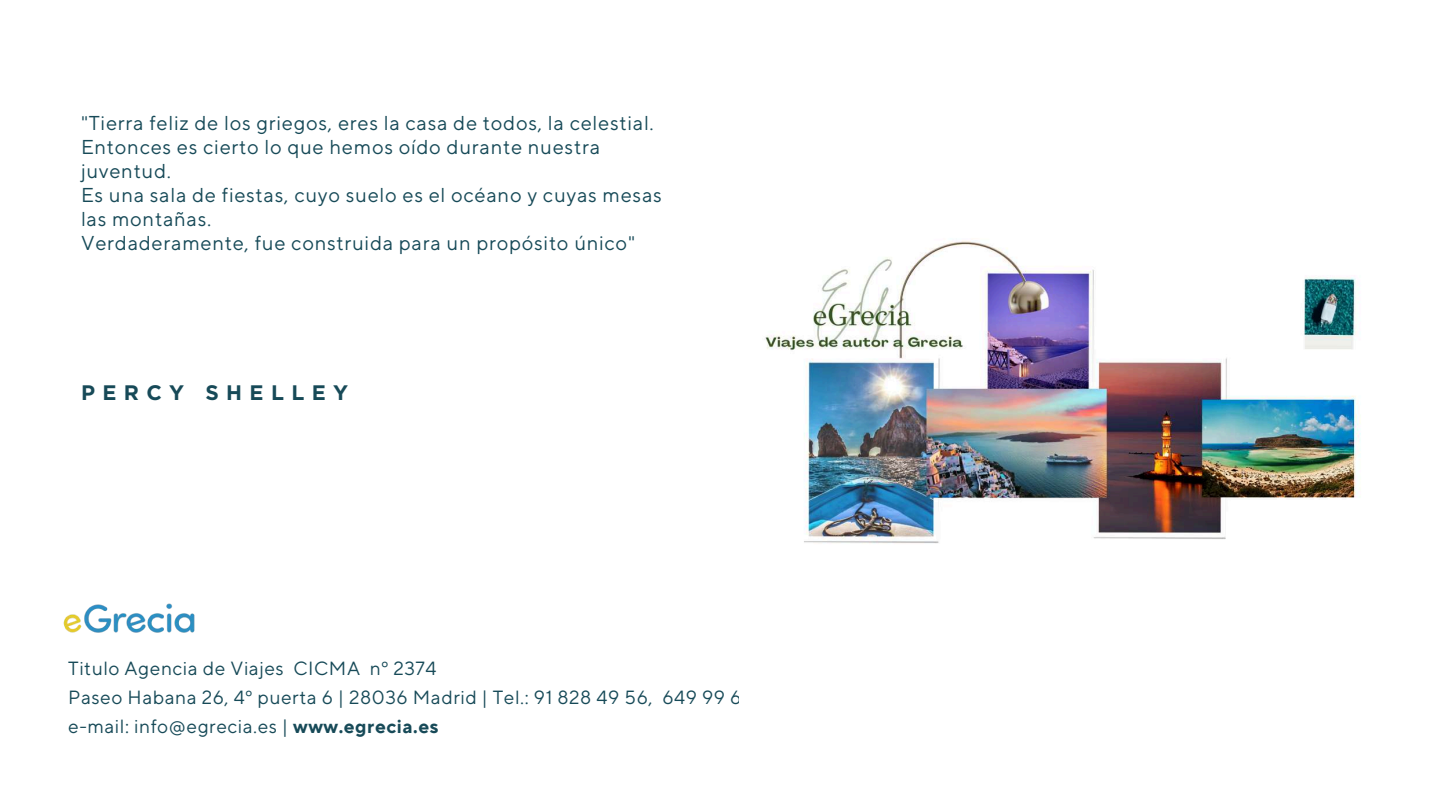
<style>
.page{position:relative;width:1440px;height:810px;background:#fff}
.page>*{position:absolute;margin:0;border:0;box-sizing:border-box;transform-origin:0 0}
.t1{font:700 21px "Gotham";letter-spacing:.35em;color:#174a58}
.t2{font:20px/24px "TT Norms Pro";letter-spacing:.04em;color:#174a58}
.t3{font:19px/29.2px "TT Norms Pro";letter-spacing:.03em;color:#174a58}
.s1{font-weight:700}
</style>
<div class="page">
<img style="left:63px;top:603px;width:132px;height:30px">
<img style="left:765px;top:241px;width:596px;height:303px">
<p class="t2" style="left:81px;top:112px;width:582px">"Tierra feliz de los griegos, eres la casa de todos, la celestial.<br>Entonces es cierto lo que hemos oído durante nuestra juventud.<br>Es una sala de fiestas, cuyo suelo es el océano y cuyas mesas las montañas.<br>Verdaderamente, fue construida para un propósito único"</p>
<p class="t1" style="left:81px;top:379px;width:269px">PERCY SHELLEY</p>
<p class="t3" style="left:68px;top:654px;width:715px">Titulo Agencia de Viajes CICMA nº 2374<br>Paseo Habana 26, 4º puerta 6 | 28036 Madrid | Tel.: 91 828 49 56, 649 99 60 33 e-mail: info@egrecia.es | <span class="s1">www.egrecia.es</span></p>
</div>
